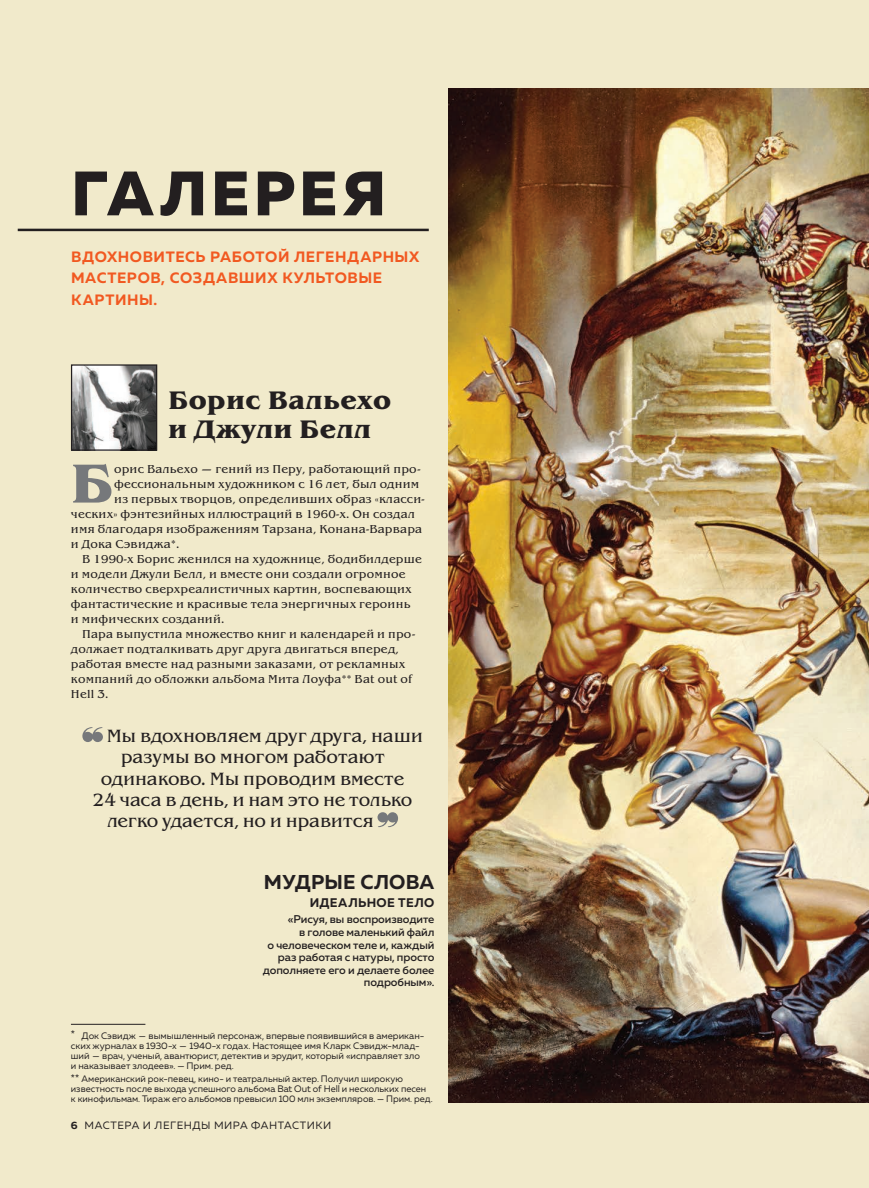
<style>
.page{position:relative;width:869px;height:1188px;background:#fff}
.page>*{position:absolute;margin:0;border:0;box-sizing:border-box;transform-origin:0 0}
.t1{font:800 62.5px "Muller";letter-spacing:.065em;color:#231f20}
.t2{font:54.12px "Benguiat Bold ITC";color:#76787b}
.t3{font:25px/28.8px "Benguiat Bold ITC";letter-spacing:.03em;color:#231f20}
.t4{font:700 20px "Muller";letter-spacing:.005em;color:#231f20}
.t5{font:17.5px "Benguiat Book ITC";letter-spacing:-.01em;color:#231f20}
.t6{font:700 15px/21.2px "Muller";letter-spacing:.04em;color:#f15921}
.t7{font:700 12.5px "Muller";letter-spacing:.025em;color:#231f20}
.t8{font:11.25px "Benguiat Book ITC";letter-spacing:.02em;color:#231f20}
.t9{font:500 11.25px/12.5px "Muller";letter-spacing:-.01em;color:#231f20;text-align:right}
.t10{font:10.62px "Muller";letter-spacing:.045em;color:#231f20}
.t11{font:9.38px/10px "Muller";color:#231f20}
.s1{font-weight:700}
</style>
<div class="page">
<div style="left:0;top:0;width:868px;height:1187px;background:#f1eacb"></div>
<img style="left:448px;top:89px;width:420px;height:1013px">
<img style="left:73px;top:366px;width:82px;height:82px">
<div style="left:71px;top:364px;width:86px;height:86px;border:1px solid #231f20"></div>
<hr style="left:18px;top:228px;width:410px;height:3px;background:#231f20">
<svg style="left:82px;top:727px;width:21px;height:14px"></svg>
<svg style="left:377px;top:812px;width:21px;height:15px"></svg>
<hr style="left:71px;top:1023px;width:74px;height:1px;background:#231f20">
<h1 class="t1" style="left:71px;top:158px;width:316px">ГАЛЕРЕЯ</h1>
<h3 class="t6" style="left:71px;top:246px;width:350px">ВДОХНОВИТЕСЬ РАБОТОЙ ЛЕГЕНДАРНЫХ<br>МАСТЕРОВ, СОЗДАВШИХ КУЛЬТОВЫЕ<br>КАРТИНЫ.</h3>
<h3 class="t3" style="left:168px;top:387px;width:224px">Борис Вальехо и Джули Белл</h3>
<h2 class="t2" style="left:71px;top:459px;width:44px">Б</h2>
<p class="t8" style="left:114px;top:463px;width:307px">орис Вальехо — гений из Перу, работающий про-</p>
<p class="t8" style="left:114px;top:478px;width:306px">фессиональным художником с 16 лет, был одним</p>
<p class="t8" style="left:114px;top:493px;width:311px">из первых творцов, определивших образ «класси-</p>
<p class="t8" style="left:71px;top:508px;width:345px">ческих» фэнтезийных иллюстраций в 1960-х. Он создал</p>
<p class="t8" style="left:71px;top:523px;width:353px">имя благодаря изображениям Тарзана, Конана-Варвара</p>
<p class="t8" style="left:71px;top:538px;width:110px">и Дока Сэвиджа*.</p>
<p class="t8" style="left:82px;top:553px;width:341px">В 1990-х Борис женился на художнице, бодибилдерше</p>
<p class="t8" style="left:71px;top:568px;width:336px">и модели Джули Белл, и вместе они создали огромное</p>
<p class="t8" style="left:71px;top:583px;width:342px">количество сверхреалистичных картин, воспевающих</p>
<p class="t8" style="left:71px;top:598px;width:341px">фантастические и красивые тела энергичных героинь</p>
<p class="t8" style="left:71px;top:613px;width:155px">и мифических созданий.</p>
<p class="t8" style="left:82px;top:628px;width:334px">Пара выпустила множество книг и календарей и про-</p>
<p class="t8" style="left:71px;top:643px;width:329px">должает подталкивать друг друга двигаться вперед,</p>
<p class="t8" style="left:71px;top:658px;width:336px">работая вместе над разными заказами, от рекламных</p>
<p class="t8" style="left:71px;top:673px;width:343px">компаний до обложки альбома Мита Лоуфа** Bat out of</p>
<p class="t8" style="left:71px;top:688px;width:39px">Hell 3.</p>
<h3 class="t5" style="left:107px;top:728px;width:318px">Мы вдохновляем друг друга, наши</h3>
<h3 class="t5" style="left:121px;top:749px;width:265px">разумы во многом работают</h3>
<h3 class="t5" style="left:101px;top:770px;width:305px">одинаково. Мы проводим вместе</h3>
<h3 class="t5" style="left:93px;top:792px;width:321px">24 часа в день, и нам это не только</h3>
<h3 class="t5" style="left:107px;top:813px;width:268px">легко удается, но и нравится</h3>
<h3 class="t4" style="left:264px;top:870px;width:172px">МУДРЫЕ СЛОВА</h3>
<p class="t7" style="left:309px;top:895px;width:126px">ИДЕАЛЬНОЕ ТЕЛО</p>
<p class="t9" style="left:262px;top:913px;width:173px">«Рисуя, вы воспроизводите<br>в голове маленький файл<br>о человеческом теле и, каждый раз работая с натуры, просто дополняете его и делаете более подробным».</p>
<p class="t11" style="left:71px;top:1030px;width:355px"><sup>*</sup> Док Сэвидж — вымышленный персонаж, впервые появившийся в американ&shy;ских журналах в 1930-х — 1940-х годах. Настоящее имя Кларк Сэвидж-млад&shy;ший — врач, ученый, авантюрист, детектив и эрудит, который «исправляет зло и наказывает злодеев». — Прим. ред.</p>
<p class="t11" style="left:71px;top:1074px;width:363px"><sup>**</sup> Американский рок-певец, кино- и театральный актер. Получил широкую известность после выхода успешного альбома Bat Out of Hell и нескольких песен к кинофильмам. Тираж его альбомов превысил 100 млн экземпляров. — Прим. ред.</p>
<p class="t10" style="left:71px;top:1119px;width:262px"><span class="s1">6</span> МАСТЕРА И ЛЕГЕНДЫ МИРА ФАНТАСТИКИ</p>
</div>
